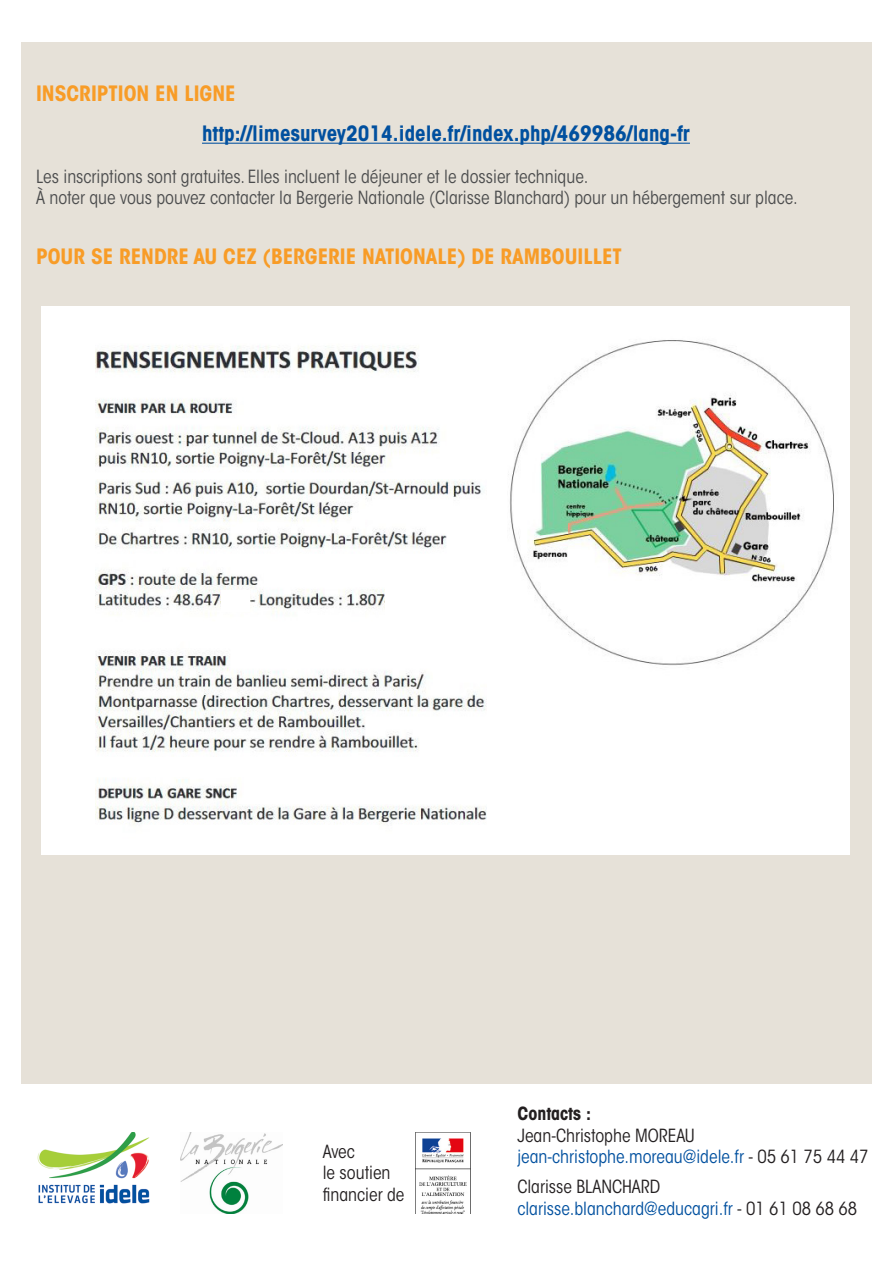
<style>
.page{position:relative;width:893px;height:1263px;background:#fff}
.page>*{position:absolute;margin:0;border:0;box-sizing:border-box;transform-origin:0 0}
.t1{font:700 condensed 21px "ITC Avant Garde Std";color:#f89c27}
.t2{font:700 condensed 21px "ITC Avant Garde Std";color:#01509f}
.t3{font:condensed 18px "ITC Avant Garde Std";color:#4b4c4d}
.t4{font:condensed 18px "ITC Avant Garde Std";color:#01509f}
.t5{font:condensed 18px "ITC Avant Garde Std";color:#231f20}
.t6{font:700 condensed 18px "ITC Avant Garde Std";color:#231f20}
.s1{color:#231f20}
</style>
<div class="page">
<div style="left:21px;top:43px;width:851px;height:1041px;background:#e6e1d8"></div>
<hr style="left:202px;top:143px;width:488px;height:1px;background:#01509f">
<img style="left:41px;top:306px;width:809px;height:548px">
<img style="left:37px;top:1132px;width:113px;height:72px">
<img style="left:181px;top:1132px;width:102px;height:81px">
<img style="left:415px;top:1132px;width:55px;height:81px">
<div style="left:385px;top:581px;width:125px;height:44px;background:#fff"></div>
<div style="left:221px;top:590px;width:28px;height:22px;background:#fff"></div>
<p class="t1" style="left:36px;top:80px;width:201px">INSCRIPTION EN LIGNE</p>
<p class="t2" style="left:202px;top:120px;width:489px">http://limesurvey2014.idele.fr/index.php/469986/lang-fr</p>
<p class="t3" style="left:36px;top:166px;width:554px">Les inscriptions sont gratuites. Elles incluent le déjeuner et le dossier technique.</p>
<p class="t3" style="left:36px;top:187px;width:763px">À noter que vous pouvez contacter la Bergerie Nationale (Clarisse Blanchard) pour un hébergement sur place.</p>
<p class="t1" style="left:36px;top:243px;width:587px">POUR SE RENDRE AU CEZ (BERGERIE NATIONALE) DE RAMBOUILLET</p>
<p class="t5" style="left:323px;top:1140px;width:34px">Avec</p>
<p class="t5" style="left:323px;top:1162px;width:69px">le soutien</p>
<p class="t5" style="left:323px;top:1183px;width:83px">financier de</p>
<p class="t6" style="left:517px;top:1102px;width:75px">Contacts :</p>
<p class="t5" style="left:517px;top:1124px;width:179px">Jean-Christophe MOREAU</p>
<p class="t4" style="left:517px;top:1146px;width:353px">jean-christophe.moreau@idele.fr <span class="s1">- 05 61 75 44 47</span></p>
<p class="t5" style="left:517px;top:1176px;width:144px">Clarisse BLANCHARD</p>
<p class="t4" style="left:517px;top:1197px;width:341px">clarisse.blanchard@educagri.fr <span class="s1">- 01 61 08 68 68</span></p>
</div>
